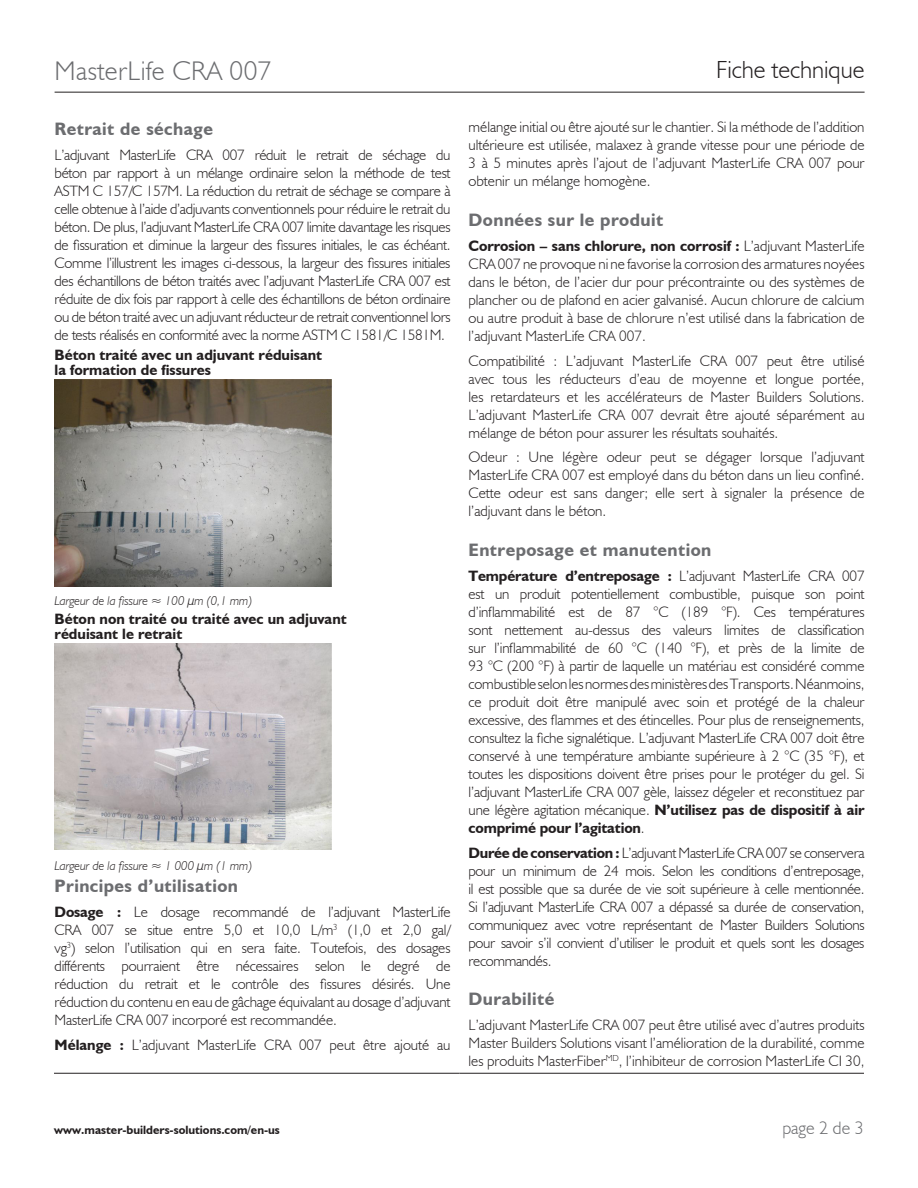
<style>
.page{position:relative;width:918px;height:1188px;background:#fff}
.page>*{position:absolute;margin:0;border:0;box-sizing:border-box;transform-origin:0 0}
.Upper_Left_Corner_Pr{font:300 27px "Humanist 521 BT";letter-spacing:.015em;color:#6c6d70}
.Technical_Data_Sheet{font:300 24.75px "Humanist 521 BT";color:#231f20}
.Section_Header{font:700 18px "Humanist 521 BT";letter-spacing:.025em;color:#6c6d70}
.t1{font:300 18px "Humanist 521 BT";color:#6c6d70}
.Body_with_BOLD_INTRO{font:300 15px/18px "Humanist 521 BT";color:#231f20;text-align:justify}
.Body{font:300 15px/18px "Humanist 521 BT";letter-spacing:-.01em;color:#231f20;text-align:justify}
.Subhead{font:700 15px/15px "Humanist 521 BT";color:#231f20}
.CHART_NOTE{font:italic 300 12.75px "Humanist 521 BT";color:#231f20}
.t2{font:700 12px "Humanist 521 BT";color:#231f20}
.s1{font-weight:700}
</style>
<div class="page">
<hr style="left:54px;top:1073px;width:406px;height:1px;background:#231f20">
<hr style="left:460px;top:1073px;width:404px;height:1px;background:#231f20">
<img style="left:55px;top:379px;width:276px;height:208px">
<img style="left:55px;top:643px;width:276px;height:206px">
<hr style="left:55px;top:92px;width:810px;height:1px;background:#231f20">
<p class="Upper_Left_Corner_Pr" style="left:55px;top:54px;width:218px">MasterLife CRA 007</p>
<p class="Technical_Data_Sheet" style="left:716px;top:54px;width:150px">Fiche technique</p>
<p class="Section_Header" style="left:55px;top:118px;width:160px">Retrait de séchage</p>
<p class="Body" style="left:55px;top:146px;width:397px">L’adjuvant MasterLife CRA 007 réduit le retrait de séchage du béton par rapport à un mélange ordinaire selon la méthode de test ASTM C 157/C 157M. La réduction du retrait de séchage se compare à celle obtenue à l’aide d’adjuvants conventionnels pour réduire le retrait du béton. De plus, l’adjuvant MasterLife CRA 007 limite davantage les risques de fissuration et diminue la largeur des fissures initiales, le cas échéant.<br>Comme l’illustrent les images ci-dessous, la largeur des fissures initiales des échantillons de béton traités avec l’adjuvant MasterLife CRA 007 est réduite de dix fois par rapport à celle des échantillons de béton ordinaire ou de béton traité avec un adjuvant réducteur de retrait conventionnel lors de tests réalisés en conformité avec la norme ASTM C 1581/C 1581M.</p>
<p class="Subhead" style="left:55px;top:347px;width:269px">Béton traité avec un adjuvant réduisant la formation de fissures</p>
<p class="CHART_NOTE" style="left:55px;top:593px;width:199px">Largeur de la fissure ≈ 100 μm (0,1 mm)</p>
<p class="Subhead" style="left:55px;top:611px;width:294px">Béton non traité ou traité avec un adjuvant réduisant le retrait</p>
<p class="CHART_NOTE" style="left:55px;top:857px;width:199px">Largeur de la fissure ≈ 1 000 μm (1 mm)</p>
<p class="Section_Header" style="left:55px;top:875px;width:185px">Principes d’utilisation</p>
<p class="Body_with_BOLD_INTRO" style="left:55px;top:903px;width:397px"><span class="s1">Dosage :</span> Le dosage recommandé de l’adjuvant MasterLife CRA 007 se situe entre 5,0 et 10,0 L/m<sup>3</sup> (1,0 et 2,0 gal/ vg<sup>3</sup>) selon l’utilisation qui en sera faite. Toutefois, des dosages différents pourraient être nécessaires selon le degré de réduction du retrait et le contrôle des fissures désirés. Une réduction du contenu en eau de gâchage équivalant au dosage d’adjuvant MasterLife CRA 007 incorporé est recommandée.</p>
<p class="Body_with_BOLD_INTRO" style="left:55px;top:1035px;width:397px"><span class="s1">Mélange :</span> L’adjuvant MasterLife CRA 007 peut être ajouté au</p>
<p class="Body_with_BOLD_INTRO" style="left:469px;top:118px;width:398px">mélange initial ou être ajouté sur le chantier. Si la méthode de l’addition ultérieure est utilisée, malaxez à grande vitesse pour une période de 3 à 5 minutes après l’ajout de l’adjuvant MasterLife CRA 007 pour obtenir un mélange homogène.</p>
<p class="Section_Header" style="left:469px;top:209px;width:196px">Données sur le produit</p>
<p class="Body_with_BOLD_INTRO" style="left:469px;top:237px;width:398px"><span class="s1">Corrosion – sans chlorure, non corrosif :</span> L’adjuvant MasterLife CRA 007 ne provoque ni ne favorise la corrosion des armatures noyées dans le béton, de l’acier dur pour précontrainte ou des systèmes de plancher ou de plafond en acier galvanisé. Aucun chlorure de calcium ou autre produit à base de chlorure n’est utilisé dans la fabrication de l’adjuvant MasterLife CRA 007.</p>
<p class="Body_with_BOLD_INTRO" style="left:469px;top:351px;width:398px">Compatibilité : L’adjuvant MasterLife CRA 007 peut être utilisé avec tous les réducteurs d’eau de moyenne et longue portée, les retardateurs et les accélérateurs de Master Builders Solutions.<br>L’adjuvant MasterLife CRA 007 devrait être ajouté séparément au mélange de béton pour assurer les résultats souhaités.</p>
<p class="Body_with_BOLD_INTRO" style="left:469px;top:448px;width:398px">Odeur : Une légère odeur peut se dégager lorsque l’adjuvant MasterLife CRA 007 est employé dans du béton dans un lieu confiné.<br>Cette odeur est sans danger; elle sert à signaler la présence de l’adjuvant dans le béton.</p>
<p class="Section_Header" style="left:469px;top:539px;width:244px">Entreposage et manutention</p>
<p class="Body_with_BOLD_INTRO" style="left:469px;top:567px;width:398px"><span class="s1">Température d’entreposage :</span> L’adjuvant MasterLife CRA 007 est un produit potentiellement combustible, puisque son point d’inflammabilité est de 87 °C (189 °F). Ces températures sont nettement au-dessus des valeurs limites de classification sur l’inflammabilité de 60 °C (140 °F), et près de la limite de 93 °C (200 °F) à partir de laquelle un matériau est considéré comme combustible selon les normes des ministères des Transports. Néanmoins, ce produit doit être manipulé avec soin et protégé de la chaleur excessive, des flammes et des étincelles. Pour plus de renseignements, consultez la fiche signalétique. L’adjuvant MasterLife CRA 007 doit être conservé à une température ambiante supérieure à 2 °C (35 °F), et toutes les dispositions doivent être prises pour le protéger du gel. Si l’adjuvant MasterLife CRA 007 gèle, laissez dégeler et reconstituez par une légère agitation mécanique. <span class="s1">N’utilisez pas de dispositif à air comprimé pour l’agitation</span>.</p>
<p class="Body_with_BOLD_INTRO" style="left:469px;top:843px;width:398px"><span class="s1">Durée de conservation :</span> L’adjuvant MasterLife CRA 007 se conservera pour un minimum de 24 mois. Selon les conditions d’entreposage, il est possible que sa durée de vie soit supérieure à celle mentionnée.<br>Si l’adjuvant MasterLife CRA 007 a dépassé sa durée de conservation, communiquez avec votre représentant de Master Builders Solutions pour savoir s’il convient d’utiliser le produit et quels sont les dosages recommandés.</p>
<p class="Section_Header" style="left:469px;top:988px;width:87px">Durabilité</p>
<p class="Body" style="left:469px;top:1016px;width:398px">L’adjuvant MasterLife CRA 007 peut être utilisé avec d’autres produits Master Builders Solutions visant l’amélioration de la durabilité, comme les produits MasterFiber<sup>MD</sup>, l’inhibiteur de corrosion MasterLife CI 30,</p>
<p class="t2" style="left:54px;top:1122px;width:227px">www.master-builders-solutions.com/en-us</p>
<p class="t1" style="left:782px;top:1117px;width:83px">page 2 de 3</p>
</div>
